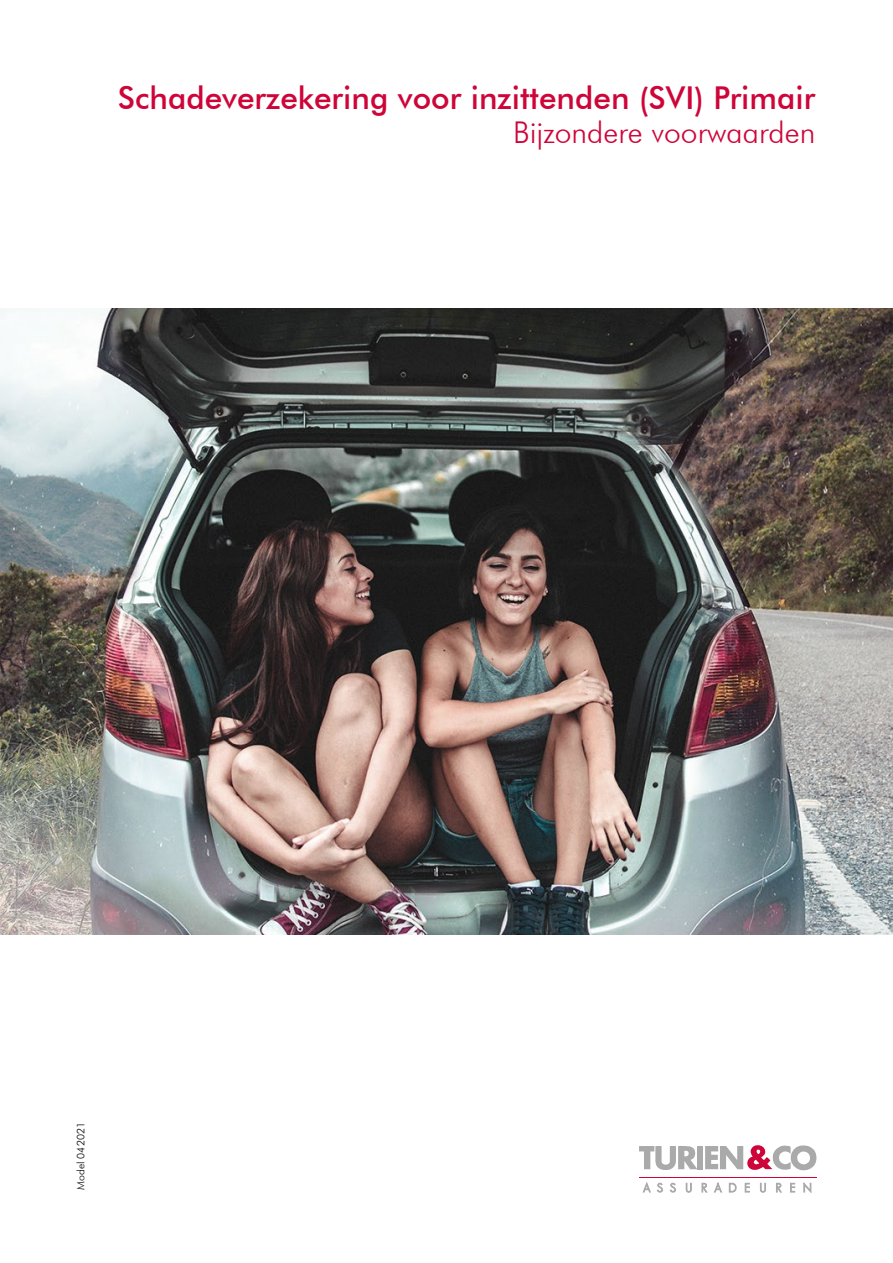
<style>
.page{position:relative;width:893px;height:1263px;background:#fff}
.page>*{position:absolute;margin:0;border:0;box-sizing:border-box;transform-origin:0 0}
.t1{font:500 31.5px "Futura BT";color:#ce0538}
.t2{font:300 30px "Futura BT";color:#ce0538}
.t3{font:300 10.5px "Futura BT";color:#000}
</style>
<div class="page">
<div style="left:697px;top:1146px;width:6px;height:23px;background:#aaa"></div>
<svg style="left:705px;top:1145px;width:111px;height:26px"></svg>
<svg style="left:639px;top:1146px;width:58px;height:24px"></svg>
<svg style="left:643px;top:1182px;width:8px;height:10px"></svg>
<svg style="left:657px;top:1183px;width:6px;height:9px"></svg>
<svg style="left:670px;top:1183px;width:6px;height:9px"></svg>
<svg style="left:686px;top:1183px;width:6px;height:9px"></svg>
<svg style="left:702px;top:1183px;width:5px;height:9px"></svg>
<svg style="left:714px;top:1182px;width:8px;height:10px"></svg>
<svg style="left:729px;top:1183px;width:7px;height:9px"></svg>
<svg style="left:745px;top:1183px;width:5px;height:9px"></svg>
<svg style="left:760px;top:1183px;width:6px;height:9px"></svg>
<svg style="left:776px;top:1183px;width:6px;height:9px"></svg>
<svg style="left:790px;top:1183px;width:5px;height:9px"></svg>
<svg style="left:803px;top:1182px;width:8px;height:11px"></svg>
<hr style="left:639px;top:1177px;width:177px;height:1px;background:#ce0538">
<img style="left:0;top:308px;width:893px;height:627px">
<p class="t1" style="left:118px;top:78px;width:699px">Schadeverzekering voor inzittenden (SVI) Primair</p>
<p class="t2" style="left:513px;top:114px;width:304px">Bijzondere voorwaarden</p>
<p class="t3" style="left:74px;top:1189px;width:69px;rotate:-90deg">Model 042021</p>
</div>
